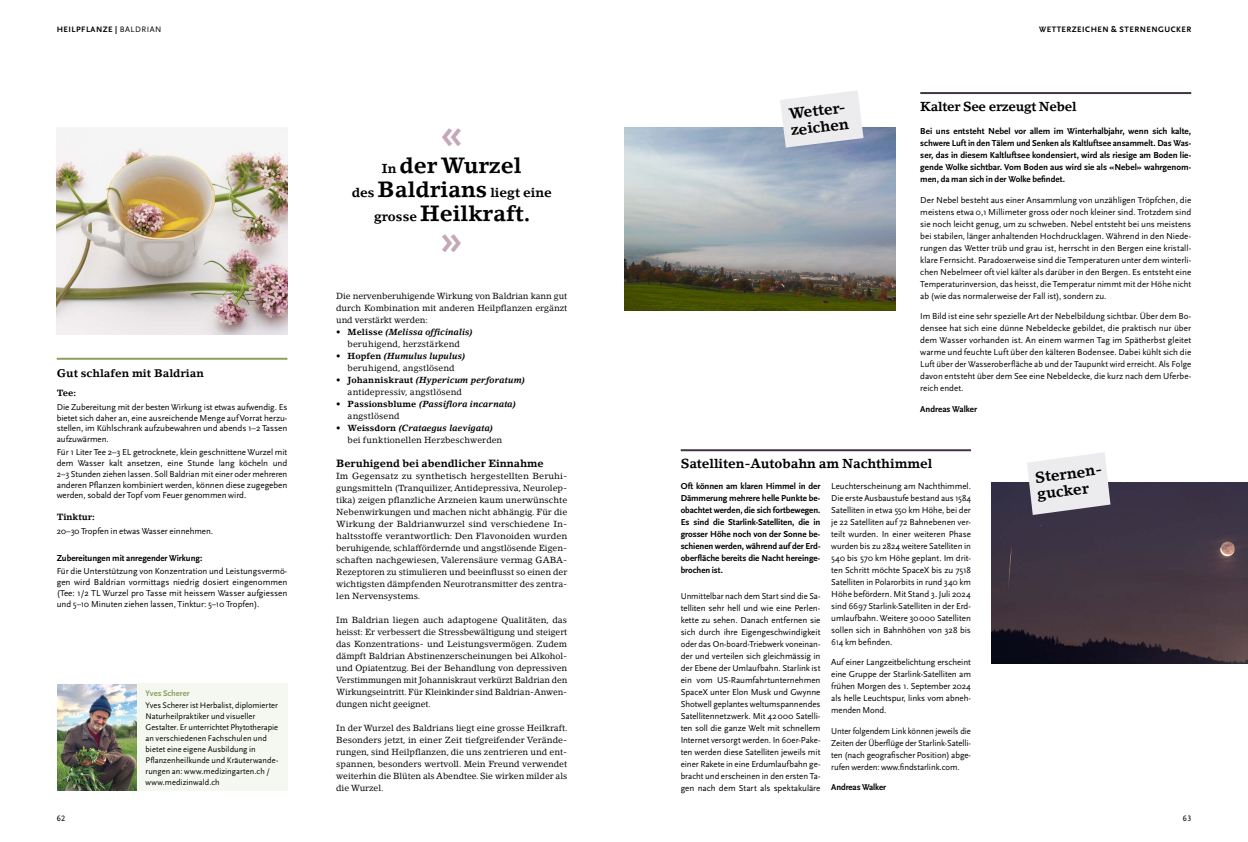
<style>
.page{position:relative;width:1248px;height:842px;background:#fff}
.page>*{position:absolute;margin:0;border:0;box-sizing:border-box;transform-origin:0 0}
.t1{font:700 45px "Lino Letter Std";color:#c4a7b8}
.t2{font:700 22px "Lino Letter Std";color:#000}
.t3{font:700 15px/16.7px "Lino Letter Std";color:#000}
.t4{font:700 13px "Lino Letter Std";letter-spacing:-.005em;color:#000}
.t5{font:700 11px "Lino Letter Std";letter-spacing:.005em;color:#000}
.t6{font:700 10.5px "Lino Letter Std";color:#000}
.t7{font:9px/12px "Scala Sans Pro";letter-spacing:-.005em;color:#000;text-align:justify}
.t8{font:700 9px/12px "Scala Sans Pro";letter-spacing:-.005em;color:#000;text-align:justify}
.t9{font:9px/12px "Scala Sans Pro";letter-spacing:-.005em;color:#000;text-align:justify;scale:.96 1}
.t10{font:9px/12px "Scala Sans Pro";letter-spacing:-.005em;color:#000;text-align:justify;scale:.95 1}
.t11{font:700 9px "Lino Letter Std";letter-spacing:-.005em;color:#000}
.t12{font:8.8px/12px "Lino Letter Std";color:#000;text-align:justify}
.t13{font:italic 700 8.8px/12px "Lino Letter Std";letter-spacing:.01em;color:#000}
.t14{font:8.5px/11px "Scala Sans OT";letter-spacing:.005em;color:#000}
.t15{font:700 8.5px "Scala Sans OT";color:#89a35d}
.t16{font:700 8.2px "Scala Sans Pro";letter-spacing:.06em;color:#000}
.t17{font:8.2px "Scala Sans OT";color:#000}
.s1{font-weight:400}
.s2{font-size:13px}
.s3{font-size:22px}
.s4{font-weight:700}
.s5{font-weight:700;font-style:italic}
.s6{font-style:normal}
.s7{font-weight:400;font-style:normal}
</style>
<div class="page">
<div style="left:137px;top:684px;width:151px;height:107px;background:#f5f7f1"></div>
<img style="left:57px;top:684px;width:80px;height:107px">
<hr style="left:920px;top:92px;width:271px;height:2px;background:#423546">
<hr style="left:680px;top:449px;width:290px;height:2px;background:#423546">
<img style="left:991px;top:482px;width:256px;height:181px">
<svg style="left:1026px;top:452px;width:84px;height:63px;background:#dad8dc"></svg>
<img style="left:624px;top:128px;width:271px;height:183px">
<img style="left:57px;top:128px;width:231px;height:207px">
<svg style="left:780px;top:91px;width:83px;height:57px;background:#e2e3e8"></svg>
<hr style="left:57px;top:358px;width:230px;height:2px;background:#89a35d">
<p class="t16" style="left:57px;top:25px;width:106px">HEILPFLANZE | <span class="s1">BALDRIAN</span></p>
<p class="t16" style="left:1039px;top:25px;width:153px">WETTERZEICHEN &amp; STERNENGUCKER</p>
<p class="t5" style="left:57px;top:366px;width:149px">Gut schlafen mit Baldrian</p>
<p class="t11" style="left:57px;top:388px;width:21px">Tee:</p>
<p class="t7" style="left:57px;top:402px;width:232px;line-height:10.7px">Die Zubereitung mit der besten Wirkung ist etwas aufwendig. Es bietet sich daher an, eine ausreichende Menge auf Vorrat herzu&shy;stellen, im Kühlschrank aufzubewahren und abends 1–2 Tassen aufzuwärmen.</p>
<p class="t7" style="left:57px;top:447px;width:232px;line-height:10.7px">Für 1 Liter Tee 2–3 EL getrocknete, klein geschnittene Wurzel mit dem Wasser kalt ansetzen, eine Stunde lang köcheln und 2–3 Stunden ziehen lassen. Soll Baldrian mit einer oder mehreren anderen Pflanzen kombiniert werden, können diese zugegeben werden, sobald der Topf vom Feuer genommen wird.</p>
<p class="t11" style="left:57px;top:512px;width:40px">Tinktur:</p>
<p class="t7" style="left:57px;top:525px;width:158px">20–30 Tropfen in etwas Wasser einnehmen.</p>
<p class="t8" style="left:57px;top:552px;width:147px">Zubereitungen mit anregender Wirkung:</p>
<p class="t7" style="left:57px;top:566px;width:232px;line-height:10.7px">Für die Unterstützung von Konzentration und Leistungsvermö&shy;gen wird Baldrian vormittags niedrig dosiert eingenommen (Tee: 1/2 TL Wurzel pro Tasse mit heissem Wasser aufgiessen und 5–10 Minuten ziehen lassen, Tinktur: 5–10 Tropfen).</p>
<p class="t15" style="left:145px;top:688px;width:46px">Yves Scherer</p>
<p class="t14" style="left:145px;top:700px;width:134px">Yves Scherer ist Herbalist, diplomierter Naturheilpraktiker und visueller Gestalter. Er unterrichtet Phytotherapie an verschiedenen Fachschulen und bietet eine eigene Ausbildung in Pflanzenheilkunde und Kräuterwande&shy;rungen an: www.medizingarten.ch / www.medizinwald.ch</p>
<h1 class="t1" style="left:439px;top:106px;width:26px">«</h1>
<h2 class="t2" style="left:382px;top:152px;width:141px"><span class="s2">In</span> der Wurzel</h2>
<h3 class="t4" style="left:351px;top:185px;width:202px">des <span class="s3">Baldrians</span> liegt eine</h3>
<h2 class="t2" style="left:374px;top:200px;width:158px"><span class="s2">grosse</span> Heilkraft.</h2>
<h1 class="t1" style="left:439px;top:212px;width:26px">»</h1>
<p class="t12" style="left:336px;top:290px;width:233px">Die nervenberuhigende Wirkung von Baldrian kann gut durch Kombination mit anderen Heilpflanzen ergänzt und verstärkt werden:</p>
<p class="t12" style="left:336px;top:326px;width:138px;text-align:center"><span class="s4">• Melisse</span> <span class="s5">(Melissa officinalis) </span>beruhigend, herzstärkend</p>
<p class="t12" style="left:336px;top:350px;width:131px;text-align:center"><span class="s4">• Hopfen</span> <span class="s5">(Humulus lupulus) </span>beruhigend, angstlösend</p>
<p class="t12" style="left:347px;top:374px;width:179px;text-indent:-11px"><span class="s4">• Johanniskraut</span> <span class="s5">(Hypericum perforatum) </span>antidepressiv, angstlösend</p>
<p class="t13" style="left:347px;top:398px;width:170px;text-indent:-11px"><span class="s6">• Passionsblume</span> (Passiflora incarnata) <span class="s7">angstlösend</span></p>
<p class="t12" style="left:347px;top:422px;width:156px;text-indent:-11px"><span class="s4">• Weissdorn</span> <span class="s5">(Crataegus laevigata) </span>bei funktionellen Herzbeschwerden</p>
<p class="t6" style="left:336px;top:457px;width:209px">Beruhigend bei abendlicher Einnahme</p>
<p class="t12" style="left:336px;top:470px;width:233px">Im Gegensatz zu synthetisch hergestellten Beruhi&shy;gungsmitteln (Tranquilizer, Antidepressiva, Neurolep&shy;tika) zeigen pflanzliche Arzneien kaum unerwünschte Nebenwirkungen und machen nicht abhängig. Für die Wirkung der Baldrianwurzel sind verschiedene In&shy;haltsstoffe verantwortlich: Den Flavonoiden wurden beruhigende, schlaffördernde und angstlösende Eigen&shy;schaften nachgewiesen, Valerensäure vermag GABA-Rezeptoren zu stimulieren und beeinflusst so einen der wichtigsten dämpfenden Neurotransmitter des zentra&shy;len Nervensystems.</p>
<p class="t12" style="left:336px;top:614px;width:232px">Im Baldrian liegen auch adaptogene Qualitäten, das heisst: Er verbessert die Stressbewältigung und steigert das Konzentrations- und Leistungsvermögen. Zudem dämpft Baldrian Abstinenzerscheinungen bei Alkohol&shy;und Opiatentzug. Bei der Behandlung von depressiven Verstimmungen mit Johanniskraut verkürzt Baldrian den Wirkungseintritt. Für Kleinkinder sind Baldrian-Anwen&shy;dungen nicht geeignet.</p>
<p class="t12" style="left:336px;top:722px;width:233px">In der Wurzel des Baldrians liegt eine grosse Heilkraft.<br>Besonders jetzt, in einer Zeit tiefgreifender Verände&shy;rungen, sind Heilpflanzen, die uns zentrieren und ent&shy;spannen, besonders wertvoll. Mein Freund verwendet weiterhin die Blüten als Abendtee. Sie wirken milder als die Wurzel.</p>
<h3 class="t3" style="left:787px;top:105px;width:60px;rotate:-7deg">Wetter&shy;zeichen</h3>
<h3 class="t4" style="left:920px;top:99px;width:158px">Kalter See erzeugt Nebel</h3>
<p class="t8" style="left:920px;top:126px;width:272px">Bei uns entsteht Nebel vor allem im Winterhalbjahr, wenn sich kalte, schwere Luft in den Tälern und Senken als Kaltluftsee ansammelt. Das Was&shy;ser, das in diesem Kaltluftsee kondensiert, wird als riesige am Boden lie&shy;gende Wolke sichtbar. Vom Boden aus wird sie als «Nebel» wahrgenom&shy;men, da man sich in der Wolke befindet.</p>
<p class="t7" style="left:920px;top:194px;width:272px">Der Nebel besteht aus einer Ansammlung von unzähligen Tröpfchen, die meistens etwa 0,1 Millimeter gross oder noch kleiner sind. Trotzdem sind sie noch leicht genug, um zu schweben. Nebel entsteht bei uns meistens bei stabilen, länger anhaltenden Hochdrucklagen. Während in den Niede&shy;rungen das Wetter trüb und grau ist, herrscht in den Bergen eine kristall&shy;klare Fernsicht. Paradoxerweise sind die Temperaturen unter dem winterli&shy;chen Nebelmeer oft viel kälter als darüber in den Bergen. Es entsteht eine Temperaturinversion, das heisst, die Temperatur nimmt mit der Höhe nicht ab (wie das normalerweise der Fall ist), sondern zu.</p>
<p class="t7" style="left:920px;top:311px;width:272px">Im Bild ist eine sehr spezielle Art der Nebelbildung sichtbar. Über dem Bo&shy;densee hat sich eine dünne Nebeldecke gebildet, die praktisch nur über dem Wasser vorhanden ist. An einem warmen Tag im Spätherbst gleitet warme und feuchte Luft über den kälteren Bodensee. Dabei kühlt sich die Luft über der Wasseroberfläche ab und der Taupunkt wird erreicht. Als Folge davon entsteht über dem See eine Nebeldecke, die kurz nach dem Uferbe&shy;reich endet.</p>
<p class="t8" style="left:920px;top:403px;width:58px">Andreas Walker</p>
<h3 class="t4" style="left:680px;top:456px;width:253px">Satelliten-Autobahn am Nachthimmel</h3>
<p class="t8" style="left:680px;top:480px;width:141px">Oft können am klaren Himmel in der Dämmerung mehrere helle Punkte be&shy;obachtet werden, die sich fortbewegen.<br>Es sind die Starlink-Satelliten, die in grosser Höhe noch von der Sonne be&shy;schienen werden, während auf der Erd&shy;oberfläche bereits die Nacht hereinge&shy;brochen ist.</p>
<p class="t9" style="left:680px;top:590px;width:147px">Unmittelbar nach dem Start sind die Sa&shy;telliten sehr hell und wie eine Perlen&shy;kette zu sehen. Danach entfernen sie sich durch ihre Eigengeschwindigkeit oder das On-board-Triebwerk voneinan&shy;der und verteilen sich gleichmässig in der Ebene der Umlaufbahn. Starlink ist ein vom US-Raumfahrtunternehmen SpaceX unter Elon Musk und Gwynne Shotwell geplantes weltumspannendes Satellitennetzwerk. Mit 42000 Satelli&shy;ten soll die ganze Welt mit schnellem Internet versorgt werden. In 60er-Pake&shy;ten werden diese Satelliten jeweils mit einer Rakete in eine Erdumlaufbahn ge&shy;bracht und erscheinen in den ersten Ta&shy;gen nach dem Start als spektakuläre</p>
<p class="t7" style="left:831px;top:480px;width:141px">Leuchterscheinung am Nachthimmel.<br>Die erste Ausbaustufe bestand aus 1584<br>Satelliten in etwa 550 km Höhe, bei der je 22 Satelliten auf 72 Bahnebenen ver&shy;teilt wurden. In einer weiteren Phase wurden bis zu 2824 weitere Satelliten in 540 bis 570 km Höhe geplant. Im drit&shy;ten Schritt möchte SpaceX bis zu 7518<br>Satelliten in Polarorbits in rund 340 km Höhe befördern. Mit Stand 3. Juli 2024 sind 6697 Starlink-Satelliten in der Erd&shy;umlaufbahn. Weitere 30000 Satelliten sollen sich in Bahnhöhen von 328 bis 614 km befinden.</p>
<p class="t7" style="left:831px;top:656px;width:141px">Auf einer Langzeitbelichtung erscheint eine Gruppe der Starlink-Satelliten am frühen Morgen des 1. September 2024 als helle Leuchtspur, links vom abneh&shy;menden Mond.</p>
<p class="t10" style="left:831px;top:725px;width:149px">Unter folgendem Link können jeweils die Zeiten der Überflüge der Starlink-Satelli&shy;ten (nach geografischer Position) abge&shy;rufen werden: www.findstarlink.com.</p>
<p class="t8" style="left:831px;top:781px;width:56px">Andreas Walker</p>
<h3 class="t3" style="left:1034px;top:469px;width:69px;rotate:-7deg">Sternen&shy;gucker</h3>
<p class="t17" style="left:57px;top:814px;width:10px">62</p>
<p class="t17" style="left:1182px;top:814px;width:10px">63</p>
</div>
